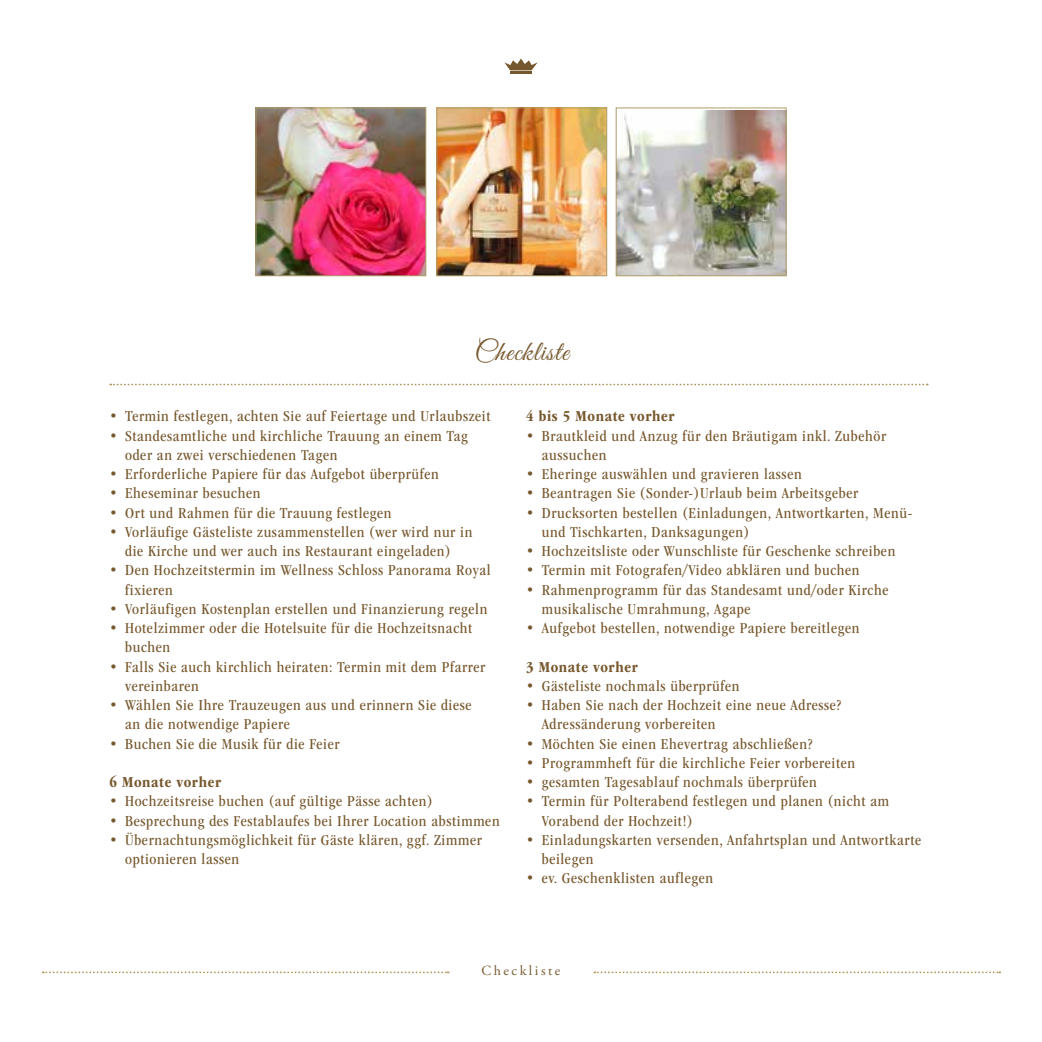
<style>
.page{position:relative;width:1042px;height:1042px;background:#fff}
.page>*{position:absolute;margin:0;border:0;box-sizing:border-box;transform-origin:0 0}
.t1{font:28px "Great Vibes";letter-spacing:.04em;color:#76582e}
.t2{font:condensed 15.75px/19.2px "ITC Garamond Std";letter-spacing:.04em;color:#76582e}
.t3{font:700 condensed 15.75px "ITC Garamond Std";letter-spacing:.04em;color:#76582e}
.t4{font:14px "Adobe Garamond Pro";letter-spacing:.18em;color:#76582e}
</style>
<div class="page">
<svg style="left:43px;top:971px;width:406px;height:2px"></svg>
<svg style="left:594px;top:971px;width:406px;height:2px"></svg>
<svg style="left:110px;top:384px;width:818px;height:1px"></svg>
<img style="left:258px;top:110px;width:166px;height:164px">
<div style="left:256px;top:108px;width:170px;height:168px;border:1px solid #b09b68"></div>
<img style="left:439px;top:110px;width:166px;height:164px">
<div style="left:437px;top:108px;width:170px;height:168px;border:1px solid #b09b68"></div>
<img style="left:618px;top:110px;width:166px;height:164px">
<div style="left:616px;top:108px;width:170px;height:168px;border:1px solid #b09b68"></div>
<svg style="left:504px;top:58px;width:33px;height:12px"></svg>
<hr style="left:510px;top:72px;width:22px;height:2px;background:#76582e">
<h1 class="t1" style="left:475px;top:337px;width:96px">Checkliste</h1>
<p class="t2" style="left:109px;top:407px;width:383px">• Termin festlegen, achten Sie auf Feiertage und Urlaubszeit</p>
<p class="t2" style="left:125px;top:426px;width:344px;text-indent:-16px">• Standesamtliche und kirchliche Trauung an einem Tag oder an zwei verschiedenen Tagen</p>
<p class="t2" style="left:109px;top:464px;width:331px">• Erforderliche Papiere für das Aufgebot überprüfen</p>
<p class="t2" style="left:109px;top:484px;width:153px">• Eheseminar besuchen</p>
<p class="t2" style="left:109px;top:503px;width:284px">• Ort und Rahmen für die Trauung festlegen</p>
<p class="t2" style="left:109px;top:522px;width:364px;text-align:center">• Vorläufige Gästeliste zusammenstellen (wer wird nur in die Kirche und wer auch ins Restaurant eingeladen)</p>
<p class="t2" style="left:125px;top:561px;width:367px;text-indent:-16px">• Den Hochzeitstermin im Wellness Schloss Panorama Royal fixieren</p>
<p class="t2" style="left:109px;top:599px;width:380px">• Vorläufigen Kostenplan erstellen und Finanzierung regeln</p>
<p class="t2" style="left:125px;top:618px;width:349px;text-indent:-16px">• Hotelzimmer oder die Hotelsuite für die Hochzeitsnacht buchen</p>
<p class="t2" style="left:125px;top:657px;width:362px;text-indent:-16px">• Falls Sie auch kirchlich heiraten: Termin mit dem Pfarrer vereinbaren</p>
<p class="t2" style="left:125px;top:695px;width:348px;text-indent:-16px">• Wählen Sie Ihre Trauzeugen aus und erinnern Sie diese an die notwendige Papiere</p>
<p class="t2" style="left:109px;top:734px;width:232px">• Buchen Sie die Musik für die Feier</p>
<p class="t3" style="left:109px;top:773px;width:113px">6 Monate vorher</p>
<p class="t2" style="left:109px;top:792px;width:325px">• Hochzeitsreise buchen (auf gültige Pässe achten)</p>
<p class="t2" style="left:109px;top:811px;width:392px">• Besprechung des Festablaufes bei Ihrer Location abstimmen</p>
<p class="t2" style="left:125px;top:830px;width:358px;text-indent:-16px">• Übernachtungsmöglichkeit für Gäste klären, ggf. Zimmer optionieren lassen</p>
<p class="t3" style="left:526px;top:407px;width:150px">4 bis 5 Monate vorher</p>
<p class="t2" style="left:542px;top:426px;width:346px;text-indent:-16px">• Brautkleid und Anzug für den Bräutigam inkl. Zubehör aussuchen</p>
<p class="t2" style="left:526px;top:464px;width:277px">• Eheringe auswählen und gravieren lassen</p>
<p class="t2" style="left:526px;top:484px;width:334px">• Beantragen Sie (Sonder-)Urlaub beim Arbeitsgeber</p>
<p class="t2" style="left:542px;top:503px;width:372px;text-indent:-16px">• Drucksorten bestellen (Einladungen, Antwortkarten, Menü&shy;und Tischkarten, Danksagungen)</p>
<p class="t2" style="left:526px;top:541px;width:371px">• Hochzeitsliste oder Wunschliste für Geschenke schreiben</p>
<p class="t2" style="left:526px;top:561px;width:335px">• Termin mit Fotografen/Video abklären und buchen</p>
<p class="t2" style="left:542px;top:580px;width:348px;text-indent:-16px">• Rahmenprogramm für das Standesamt und/oder Kirche musikalische Umrahmung, Agape</p>
<p class="t2" style="left:526px;top:618px;width:335px">• Aufgebot bestellen, notwendige Papiere bereitlegen</p>
<p class="t3" style="left:526px;top:658px;width:113px">3 Monate vorher</p>
<p class="t2" style="left:526px;top:676px;width:215px">• Gästeliste nochmals überprüfen</p>
<p class="t2" style="left:542px;top:695px;width:301px;text-indent:-16px">• Haben Sie nach der Hochzeit eine neue Adresse?<br>Adressänderung vorbereiten</p>
<p class="t2" style="left:526px;top:734px;width:288px">• Möchten Sie einen Ehevertrag abschließen?</p>
<p class="t2" style="left:526px;top:753px;width:331px">• Programmheft für die kirchliche Feier vorbereiten</p>
<p class="t2" style="left:526px;top:772px;width:292px">• gesamten Tagesablauf nochmals überprüfen</p>
<p class="t2" style="left:542px;top:792px;width:349px;text-indent:-16px">• Termin für Polterabend festlegen und planen (nicht am<br>Vorabend der Hochzeit!)</p>
<p class="t2" style="left:542px;top:830px;width:381px;text-indent:-16px">• Einladungskarten versenden, Anfahrtsplan und Antwortkarte beilegen</p>
<p class="t2" style="left:526px;top:869px;width:189px">• ev. Geschenklisten auflegen</p>
<p class="t4" style="left:481px;top:962px;width:80px">Checkliste</p>
</div>
